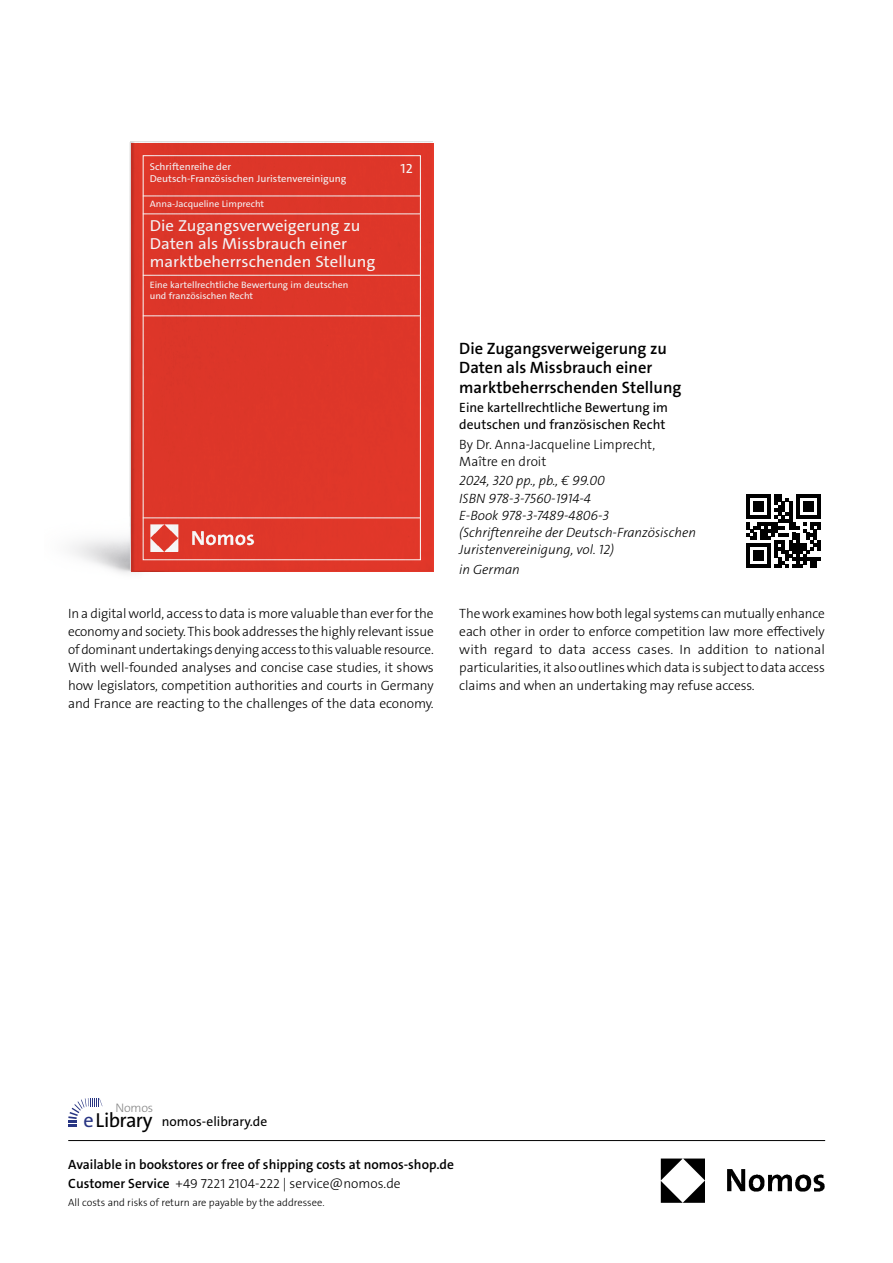
<style>
.page{position:relative;width:893px;height:1263px;background:#fff}
.page>*{position:absolute;margin:0;border:0;box-sizing:border-box;transform-origin:0 0}
.t1{font:20.4px "The Sans Os F";letter-spacing:-.03em;color:#000}
.t2{font:600 16.5px/19.5px "The Sans Os F";color:#000}
.t3{font:16.05px/18px "The Sans C5";color:#fff;scale:1.05 1}
.t4{font:300 13.5px/18px "The Sans Os F";letter-spacing:-.01em;color:#000;text-align:justify}
.t5{font:italic 300 13.5px/17.2px "The Sans Os F";color:#000}
.t6{font:600 13.5px/19.5px "The Sans C5";color:#000}
.t7{font:13.5px/17.2px "The Sans Os F";color:#000}
.t8{font:13.5px "The Sans C5";color:#000}
.t9{font:13.35px "The Sans C5";color:#fff;scale:1.05 1}
.t10{font:300 12.45px "The Sans Os F";letter-spacing:-.02em;color:#878787}
.t11{font:300 10.5px "The Sans Os F";color:#000}
.t12{font:10.05px/12px "The Sans C5";color:#fff;scale:1.05 1}
.t13{font:9.3px/10.6px "The Sans C5";color:#fff;scale:1.05 1}
.s1{color:#283583}
.s2{font-weight:300}
</style>
<div class="page">
<img style="left:72px;top:141px;width:360px;height:432px">
<div style="left:131px;top:143px;width:303px;height:429px;background:#dd3629"></div>
<div style="left:143px;top:155px;width:278px;height:405px;border:1px solid #fff"></div>
<hr style="left:143px;top:196px;width:277px;height:1px;background:#fff">
<hr style="left:143px;top:275px;width:277px;height:1px;background:#fff">
<hr style="left:143px;top:315px;width:277px;height:1px;background:#fff">
<hr style="left:143px;top:517px;width:277px;height:1px;background:#fff">
<hr style="left:143px;top:214px;width:277px;height:1px;background:#fff">
<img style="left:151px;top:525px;width:104px;height:27px">
<svg style="left:746px;top:494px;width:74px;height:74px"></svg>
<img style="left:660px;top:1158px;width:165px;height:45px">
<hr style="left:68px;top:1140px;width:757px;height:1px;background:#000">
<svg style="left:68px;top:1098px;width:34px;height:29px"></svg>
<p class="t12" style="left:150px;top:161px;width:189px">Schriftenreihe der<br>Deutsch-Französischen Juristenvereinigung</p>
<p class="t9" style="left:401px;top:160px;width:13px">12</p>
<p class="t3" style="left:150px;top:217px;width:216px">Die Zugangsverweigerung zu<br>Daten als Missbrauch einer marktbeherrschenden Stellung</p>
<p class="t13" style="left:150px;top:280px;width:191px">Eine kartellrechtliche Bewertung im deutschen und französischen Recht</p>
<p class="t13" style="left:150px;top:199px;width:111px">Anna-Jacqueline Limprecht</p>
<p class="t2" style="left:459px;top:338px;width:224px">Die Zugangsverweigerung zu<br>Daten als Missbrauch einer marktbeherrschenden Stellung</p>
<p class="t7" style="left:459px;top:400px;width:210px">Eine kartellrechtliche Bewertung im deutschen und französischen Recht</p>
<p class="t4" style="left:459px;top:436px;width:198px;line-height:17.2px">By Dr. Anna-Jacqueline Limprecht,<br>Maître en droit</p>
<p class="t5" style="left:459px;top:472px;width:238px">2024, 320 pp., pb., € 99.00<br>ISBN 978-3-7560-1914-4<br>E-Book 978-3-7489-4806-3<br>(Schriftenreihe der Deutsch-Französischen<br>Juristenvereinigung, vol. 12)</p>
<p class="t5" style="left:459px;top:561px;width:62px">in German</p>
<p class="t4" style="left:68px;top:605px;width:367px">In a digital world, access to data is more valuable than ever for the economy and society. This book addresses the highly relevant issue of dominant undertakings denying access to this valuable resource.<br>With well-founded analyses and concise case studies, it shows how legislators, competition authorities and courts in Germany and France are reacting to the challenges of the data economy.</p>
<p class="t4" style="left:459px;top:605px;width:367px">The work examines how both legal systems can mutually enhance each other in order to enforce competition law more effectively with regard to data access cases. In addition to national particularities, it also outlines which data is subject to data access claims and when an undertaking may refuse access.</p>
<p class="t10" style="left:115px;top:1099px;width:39px">Nomos</p>
<h1 class="t1" style="left:83px;top:1112px;width:71px"><span class="s1">e</span>Library</h1>
<p class="t8" style="left:162px;top:1112px;width:107px">nomos-elibrary.de</p>
<p class="t6" style="left:68px;top:1154px;width:387px">Available in bookstores or free of shipping costs at nomos-shop.de<br>Customer Service <span class="s2">+49 7221 2104-222 | service@nomos.de</span></p>
<p class="t11" style="left:68px;top:1196px;width:258px">All costs and risks of return are payable by the addressee.</p>
</div>
